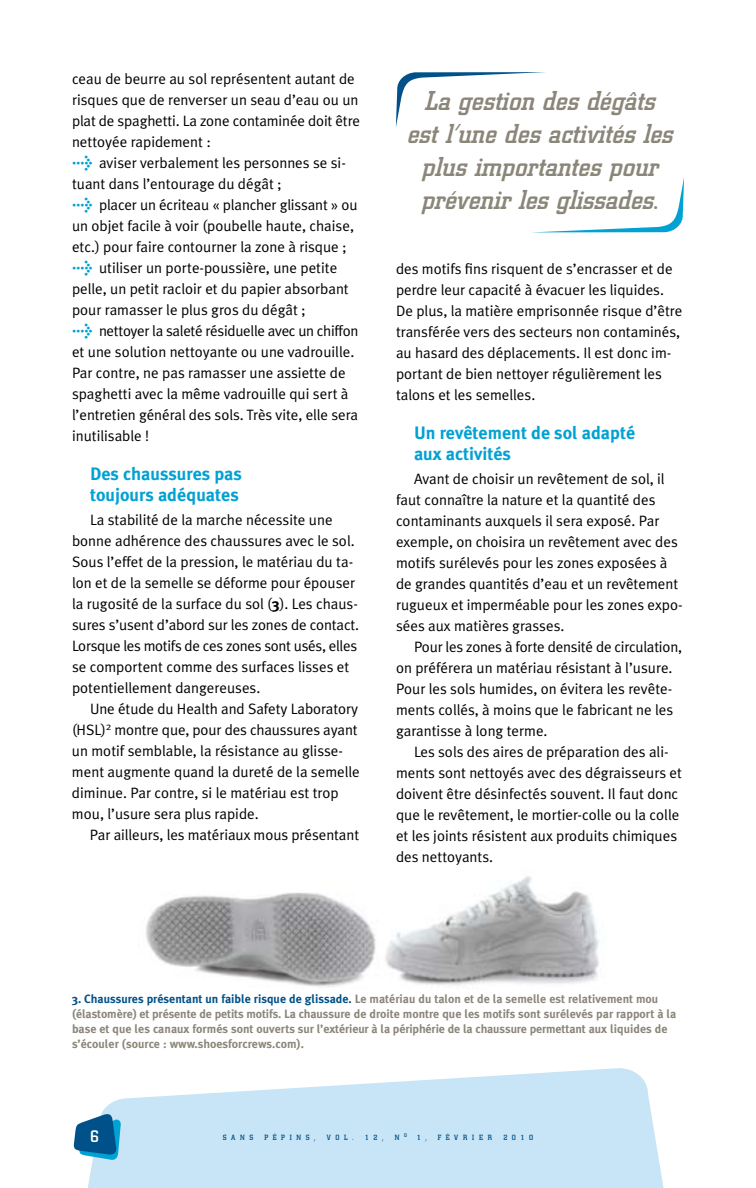
<style>
.page{position:relative;width:756px;height:1188px;background:#fff}
.page>*{position:absolute;margin:0;border:0;box-sizing:border-box;transform-origin:0 0}
.t1{font:italic 500 27px/33px "City";color:#8a8679;text-align:center}
.t2{font:700 18px/21px "Meta Plus";color:#00a1d3}
.t3{font:500 16.5px "City";color:#fff}
.t4{font:15px/21px "Meta Plus Normal";color:#000}
.t5{font:700 12px/15px "Meta Plus";color:#8a8679}
.t6{font:500 7.5px "City";letter-spacing:.61em;color:#005189}
.t7{font:500 7.5px "City";letter-spacing:.63em;color:#005189}
.s1{font-family:"Meta Plus";font-weight:700;font-size:16.5px;color:#00a1d3}
.s2{font-family:"Meta Plus";font-weight:700}
.s3{color:#005189}
</style>
<div class="page">
<img style="left:146px;top:876px;width:453px;height:111px">
<svg style="left:87px;top:1068px;width:577px;height:120px;fill:#c7e5f6"></svg>
<svg style="left:74px;top:1113px;width:47px;height:47px;background:#3985b0"></svg>
<svg style="left:396px;top:72px;width:149px;height:55px"></svg>
<svg style="left:542px;top:178px;width:142px;height:54px"></svg>
<p class="t4" style="left:72px;top:68px;width:289px">ceau de beurre au sol représentent autant de risques que de renverser un seau d’eau ou un plat de spaghetti. La zone contaminée doit être nettoyée rapidement :<br><span class="s1">&gt;</span> aviser verbalement les personnes se si&shy;tuant dans l’entourage du dégât ;<br><span class="s1">&gt;</span> placer un écriteau « plancher glissant » ou un objet facile à voir (poubelle haute, chaise, etc.) pour faire contourner la zone à risque ; <span class="s1">&gt;</span> utiliser un porte-poussière, une petite pelle, un petit racloir et du papier absorbant pour ramasser le plus gros du dégât ;<br><span class="s1">&gt;</span> nettoyer la saleté résiduelle avec un chiffon et une solution nettoyante ou une vadrouille.<br>Par contre, ne pas ramasser une assiette de spaghetti avec la même vadrouille qui sert à l’entretien général des sols. Très vite, elle sera inutilisable !</p>
<p class="t2" style="left:90px;top:463px;width:154px">Des chaussures pas toujours adéquates</p>
<p class="t4" style="left:72px;top:509px;width:289px;text-indent:18px">La stabilité de la marche nécessite une bonne adhérence des chaussures avec le sol.<br>Sous l’effet de la pression, le matériau du ta&shy;lon et de la semelle se déforme pour épouser la rugosité de la surface du sol (<span class="s2">3</span>). Les chaus&shy;sures s’usent d’abord sur les zones de contact.<br>Lorsque les motifs de ces zones sont usés, elles se comportent comme des surfaces lisses et potentiellement dangereuses.</p>
<p class="t4" style="left:72px;top:698px;width:289px;text-indent:18px">Une étude du Health and Safety Laboratory (HSL)<sup>2</sup> montre que, pour des chaussures ayant un motif semblable, la résistance au glisse&shy;ment augmente quand la dureté de la semelle diminue. Par contre, si le matériau est trop mou, l’usure sera plus rapide.</p>
<p class="t4" style="left:90px;top:824px;width:271px">Par ailleurs, les matériaux mous présentant</p>
<h1 class="t1" style="left:407px;top:85px;width:267px">La gestion des dégâts est l’une des activités les plus importantes pour prévenir les glissades.</h1>
<p class="t4" style="left:396px;top:258px;width:288px">des motifs fins risquent de s’encrasser et de perdre leur capacité à évacuer les liquides.<br>De plus, la matière emprisonnée risque d’être transférée vers des secteurs non contaminés, au hasard des déplacements. Il est donc im&shy;portant de bien nettoyer régulièrement les talons et les semelles.</p>
<p class="t2" style="left:414px;top:422px;width:223px">Un revêtement de sol adapté aux activités</p>
<p class="t4" style="left:396px;top:468px;width:288px;text-indent:18px">Avant de choisir un revêtement de sol, il faut connaître la nature et la quantité des contaminants auxquels il sera exposé. Par exemple, on choisira un revêtement avec des motifs surélevés pour les zones exposées à de grandes quantités d’eau et un revêtement rugueux et imperméable pour les zones expo&shy;sées aux matières grasses.</p>
<p class="t4" style="left:396px;top:636px;width:288px;text-indent:18px">Pour les zones à forte densité de circulation, on préférera un matériau résistant à l’usure.<br>Pour les sols humides, on évitera les revête&shy;ments collés, à moins que le fabricant ne les garantisse à long terme.</p>
<p class="t4" style="left:396px;top:741px;width:287px;text-indent:18px">Les sols des aires de préparation des ali&shy;ments sont nettoyés avec des dégraisseurs et doivent être désinfectés souvent. Il faut donc que le revêtement, le mortier-colle ou la colle et les joints résistent aux produits chimiques des nettoyants.</p>
<p class="t5" style="left:72px;top:992px;width:606px"><span class="s3">3. Chaussures présentant un faible risque de glissade.</span> Le matériau du talon et de la semelle est relativement mou (élastomère) et présente de petits motifs. La chaussure de droite montre que les motifs sont surélevés par rapport à la base et que les canaux formés sont ouverts sur l’extérieur à la périphérie de la chaussure permettant aux liquides de s’écouler (source : www.shoesforcrews.com).</p>
<p class="t3" style="left:90px;top:1127px;width:10px">6</p>
<p class="t6" style="left:417px;top:1133px;width:11px">1 ,</p>
<p class="t7" style="left:438px;top:1133px;width:56px">FÉVRIER</p>
<p class="t6" style="left:503px;top:1133px;width:31px">2010</p>
<p class="t6" style="left:223px;top:1133px;width:32px">SANS</p>
<p class="t6" style="left:265px;top:1133px;width:53px">PÉPINS,</p>
<p class="t6" style="left:327px;top:1133px;width:28px">VOL.</p>
<p class="t6" style="left:365px;top:1133px;width:20px">12,</p>
<p class="t6" style="left:395px;top:1133px;width:14px">N <sup>O</sup></p>
</div>
